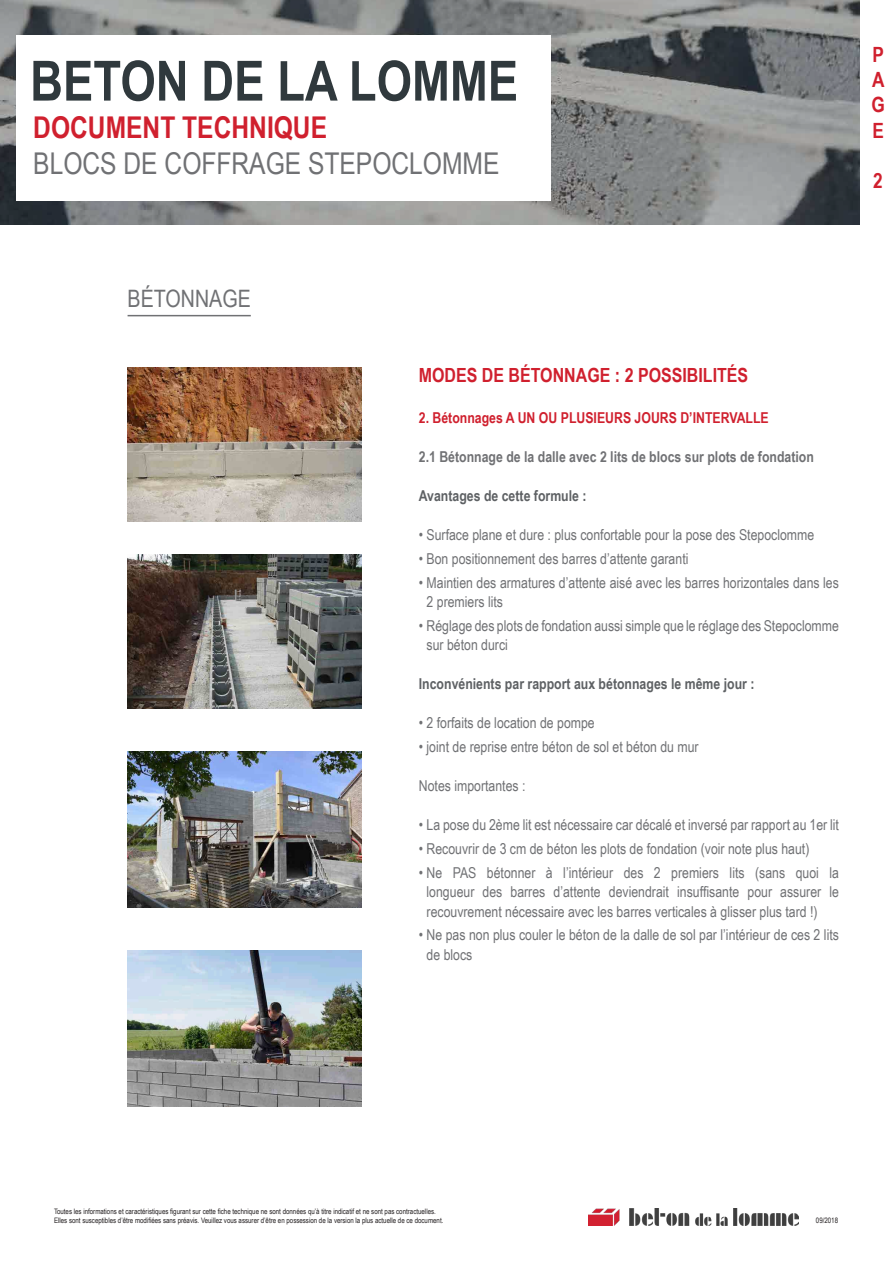
<style>
.page{position:relative;width:893px;height:1263px;background:#fff}
.page>*{position:absolute;margin:0;border:0;box-sizing:border-box;transform-origin:0 0}
.t1{font:700 55.5px "Arial Narrow";color:#30393d}
.t2{font:30px "Arial Narrow";color:#707174}
.t3{font:700 30px "Arial Narrow";color:#d0202e}
.t4{font:24px "Arial Narrow";color:#707174}
.t5{font:700 21px "Arial Narrow";color:#d0202e}
.t6{font:700 19.5px "Arial Narrow";color:#d0202e}
.t7{font:15px/19.5px "Arial Narrow";color:#707174}
.t8{font:700 15px "Arial Narrow";color:#5e6164}
.t9{font:700 15px "Arial Narrow";color:#707174}
.t10{font:700 15px "Arial Narrow";color:#d0202e}
.t11{font:7.5px/9px "Arial Narrow";color:#231f20}
</style>
<div class="page">
<svg style="left:0;top:0;width:860px;height:225px;background:#7f8282"></svg>
<div style="left:16px;top:35px;width:535px;height:166px;background:#fff"></div>
<img style="left:588px;top:1209px;width:210px;height:16px">
<hr style="left:128px;top:315px;width:123px;height:1px;background:#707174">
<img style="left:128px;top:368px;width:234px;height:153px">
<img style="left:128px;top:555px;width:234px;height:153px">
<img style="left:128px;top:752px;width:234px;height:156px">
<img style="left:128px;top:950px;width:234px;height:157px">
<h1 class="t1" style="left:30px;top:39px;width:490px">BETON DE LA LOMME</h1>
<h2 class="t3" style="left:33px;top:105px;width:295px">DOCUMENT TECHNIQUE</h2>
<h2 class="t2" style="left:33px;top:141px;width:468px">BLOCS DE COFFRAGE STEPOCLOMME</h2>
<p class="t5" style="left:872px;top:39px;width:13px">P</p>
<p class="t5" style="left:872px;top:64px;width:14px">A</p>
<p class="t5" style="left:871px;top:89px;width:15px">G</p>
<p class="t5" style="left:872px;top:114px;width:13px">E</p>
<p class="t5" style="left:873px;top:165px;width:11px">2</p>
<p class="t4" style="left:128px;top:281px;width:125px">BÉTONNAGE</p>
<p class="t6" style="left:419px;top:360px;width:331px">MODES DE BÉTONNAGE : 2 POSSIBILITÉS</p>
<p class="t10" style="left:419px;top:406px;width:351px">2. Bétonnages A UN OU PLUSIEURS JOURS D’INTERVALLE</p>
<p class="t9" style="left:419px;top:445px;width:397px">2.1 Bétonnage de la dalle avec 2 lits de blocs sur plots de fondation</p>
<p class="t8" style="left:419px;top:484px;width:169px">Avantages de cette formule :</p>
<p class="t7" style="left:419px;top:524px;width:397px">• Surface plane et dure : plus confortable pour la pose des Stepoclomme</p>
<p class="t7" style="left:419px;top:548px;width:271px">• Bon positionnement des barres d’attente garanti</p>
<p class="t7" style="left:427px;top:572px;width:414px;text-indent:-8px">• Maintien des armatures d’attente aisé avec les barres horizontales dans les<br>2 premiers lits</p>
<p class="t7" style="left:427px;top:615px;width:414px;text-indent:-8px">• Réglage des plots de fondation aussi simple que le réglage des Stepoclomme sur béton durci</p>
<p class="t8" style="left:419px;top:673px;width:337px">Inconvénients par rapport aux bétonnages le même jour :</p>
<p class="t7" style="left:419px;top:713px;width:177px">• 2 forfaits de location de pompe</p>
<p class="t7" style="left:419px;top:737px;width:281px">• joint de reprise entre béton de sol et béton du mur</p>
<p class="t7" style="left:419px;top:776px;width:108px">Notes importantes :</p>
<p class="t7" style="left:419px;top:815px;width:422px">• La pose du 2ème lit est nécessaire car décalé et inversé par rapport au 1er lit</p>
<p class="t7" style="left:419px;top:838px;width:392px">• Recouvrir de 3 cm de béton les plots de fondation (voir note plus haut)</p>
<p class="t7" style="left:427px;top:862px;width:414px;text-align:justify;text-indent:-8px">• Ne PAS bétonner à l’intérieur des 2 premiers lits (sans quoi la longueur des barres d’attente deviendrait insuffisante pour assurer le recouvrement nécessaire avec les barres verticales à glisser plus tard !)</p>
<p class="t7" style="left:427px;top:925px;width:414px;text-indent:-8px">• Ne pas non plus couler le béton de la dalle de sol par l’intérieur de ces 2 lits de blocs</p>
<p class="t11" style="left:54px;top:1207px;width:391px">Toutes les informations et caractéristiques figurant sur cette fiche technique ne sont données qu’à titre indicatif et ne sont pas contractuelles.<br>Elles sont susceptibles d’être modifiées sans préavis. Veuillez vous assurer d’être en possession de la version la plus actuelle de ce document.</p>
<p class="t11" style="left:816px;top:1216px;width:24px">09/2018</p>
</div>
